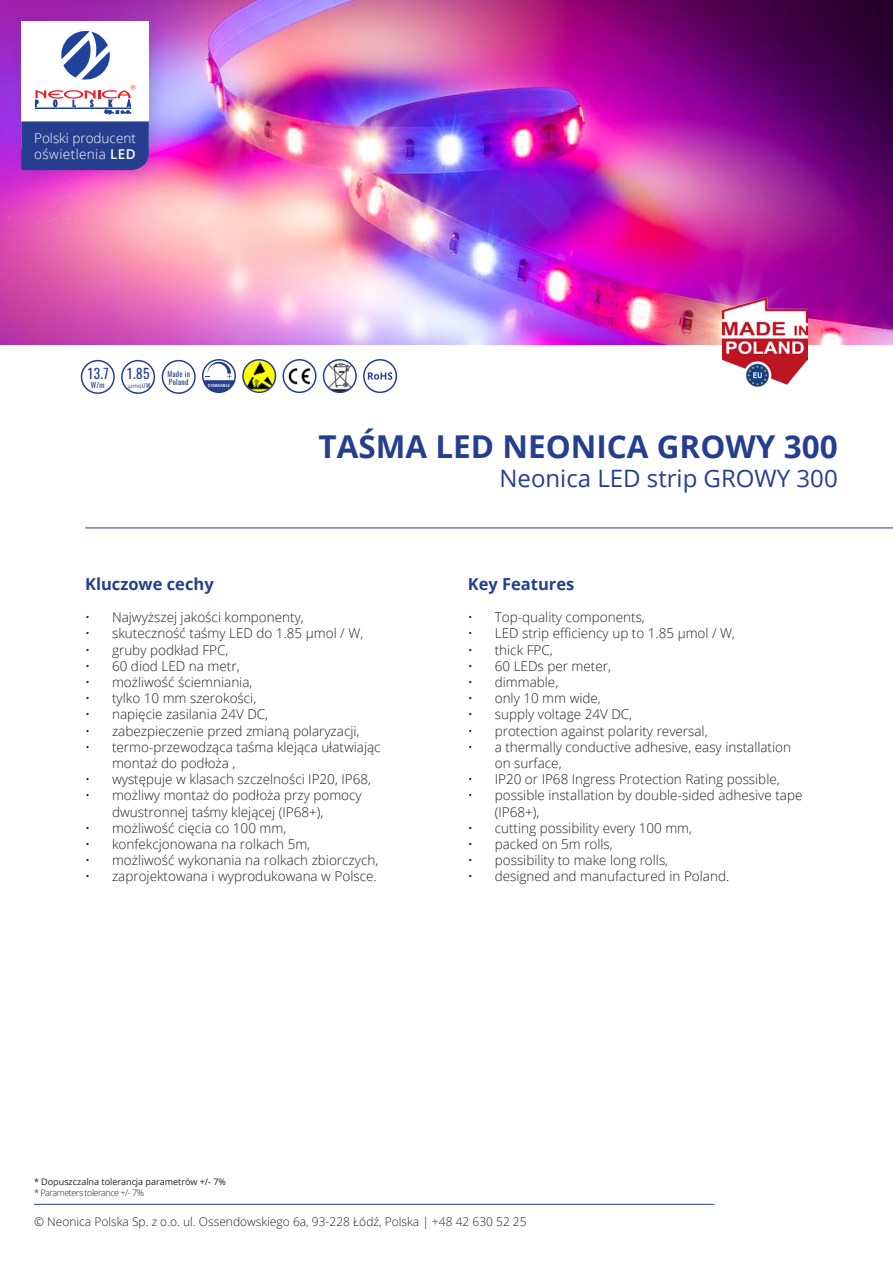
<style>
.page{position:relative;width:893px;height:1263px;background:#fff}
.page>*{position:absolute;margin:0;border:0;box-sizing:border-box;transform-origin:0 0}
.t1{font:700 31.5px "Open Sans";color:#253f8e}
.t2{font:24px "Open Sans";color:#253f8e}
.t3{font:700 16.5px "Open Sans";color:#253f8e}
.t4{font:300 13.5px/16.2px "Open Sans";color:#231f20}
.t5{font:300 13.5px/16.2px "Open Sans";color:#fff}
.t6{font:13.5px "Oswald";color:#253f8e}
.t7{font:300 12px "Open Sans";color:#231f20}
.t8{font:9px "Open Sans";color:#231f20}
.t9{font:300 9px "Open Sans";letter-spacing:-.05em;color:#231f20}
.t10{font:7.5px/7.5px "Oswald";letter-spacing:.03em;color:#253f8e}
.t11{font:6px "Open Sans";color:#253f8e}
.t12{font:600 4.2px "Open Sans";color:#fff}
.s1{font-weight:600}
.s2{font-family:"Oswald"}
</style>
<div class="page">
<hr style="left:34px;top:1204px;width:680px;height:1px;background:#253f8e">
<svg style="left:203px;top:360px;width:32px;height:32px"></svg>
<div style="left:202px;top:359px;width:34px;height:34px;border:2px solid #253f8e;border-radius:50%"></div>
<img style="left:0;top:0;width:893px;height:344px">
<div style="left:10px;top:10px;width:156px;height:177px;background:#231f20;opacity:.15"></div>
<div style="left:21px;top:21px;width:128px;height:128px;background:#fff"></div>
<svg style="left:35px;top:31px;width:101px;height:83px"></svg>
<div style="left:21px;top:121px;width:128px;height:49px;background:#253f8e"></div>
<hr style="left:85px;top:528px;width:808px;height:1px;background:#253f8e">
<img style="left:324px;top:360px;width:32px;height:32px;border-radius:16px">
<div style="left:323px;top:359px;width:34px;height:34px;border:2px solid #253f8e;border-radius:50%"></div>
<img style="left:286px;top:367px;width:28px;height:20px">
<div style="left:282px;top:359px;width:35px;height:34px;border:2px solid #253f8e;border-radius:50%"></div>
<img style="left:243px;top:360px;width:32px;height:32px">
<div style="left:242px;top:359px;width:34px;height:34px;border:2px solid #253f8e;border-radius:50%"></div>
<div style="left:162px;top:360px;width:34px;height:34px;border:2px solid #253f8e;border-radius:50%"></div>
<div style="left:121px;top:360px;width:34px;height:34px;border:2px solid #253f8e;border-radius:50%"></div>
<div style="left:81px;top:360px;width:34px;height:34px;border:2px solid #253f8e;border-radius:50%"></div>
<div style="left:363px;top:359px;width:34px;height:34px;border:2px solid #253f8e;border-radius:50%"></div>
<svg style="left:368px;top:372px;width:24px;height:8px"></svg>
<img style="left:723px;top:298px;width:85px;height:89px">
<p class="t5" style="left:34px;top:129px;width:103px">Polski producent oświetlenia <span class="s1">LED</span></p>
<p class="t6" style="left:87px;top:364px;width:23px">13.7</p>
<p class="t10" style="left:91px;top:382px;width:15px">W/m</p>
<p class="t6" style="left:127px;top:364px;width:24px">1.85</p>
<p class="t11" style="left:128px;top:382px;width:23px">µmol<span class="s2">/W</span></p>
<p class="t10" style="left:167px;top:370px;width:24px">Made in<br>Poland</p>
<p class="t12" style="left:208px;top:383px;width:24px">DIMMABLE</p>
<h1 class="t1" style="left:319px;top:425px;width:521px">TAŚMA LED NEONICA GROWY 300</h1>
<h2 class="t2" style="left:499px;top:462px;width:340px">Neonica LED strip GROWY 300</h2>
<p class="t3" style="left:85px;top:572px;width:130px">Kluczowe cechy</p>
<p class="t4" style="left:85px;top:609px;width:220px">• Najwyższej jakości komponenty,</p>
<p class="t4" style="left:85px;top:625px;width:280px">• skuteczność taśmy LED do 1.85 µmol / W,</p>
<p class="t4" style="left:85px;top:641px;width:145px">• gruby podkład FPC,</p>
<p class="t4" style="left:85px;top:657px;width:156px">• 60 diod LED na metr,</p>
<p class="t4" style="left:85px;top:674px;width:169px">• możliwość ściemniania,</p>
<p class="t4" style="left:85px;top:690px;width:173px">• tylko 10 mm szerokości,</p>
<p class="t4" style="left:85px;top:706px;width:185px">• napięcie zasilania 24V DC,</p>
<p class="t4" style="left:85px;top:722px;width:276px">• zabezpieczenie przed zmianą polaryzacji,</p>
<p class="t4" style="left:112px;top:738px;width:270px;text-indent:-27px">• termo-przewodząca taśma klejąca ułatwiając montaż do podłoża ,</p>
<p class="t4" style="left:85px;top:771px;width:287px">• występuje w klasach szczelności IP20, IP68,</p>
<p class="t4" style="left:112px;top:787px;width:251px;text-indent:-27px">• możliwy montaż do podłoża przy pomocy dwustronnej taśmy klejącej (IP68+),</p>
<p class="t4" style="left:85px;top:819px;width:203px">• możliwość cięcia co 100 mm,</p>
<p class="t4" style="left:85px;top:836px;width:227px">• konfekcjonowana na rolkach 5m,</p>
<p class="t4" style="left:85px;top:852px;width:295px">• możliwość wykonania na rolkach zbiorczych,</p>
<p class="t4" style="left:85px;top:868px;width:293px">• zaprojektowana i wyprodukowana w Polsce.</p>
<p class="t3" style="left:468px;top:572px;width:108px">Key Features</p>
<p class="t4" style="left:468px;top:609px;width:179px">• Top-quality components,</p>
<p class="t4" style="left:468px;top:625px;width:269px">• LED strip efficiency up to 1.85 µmol / W,</p>
<p class="t4" style="left:468px;top:641px;width:86px">• thick FPC,</p>
<p class="t4" style="left:468px;top:657px;width:145px">• 60 LEDs per meter,</p>
<p class="t4" style="left:468px;top:674px;width:92px">• dimmable,</p>
<p class="t4" style="left:468px;top:690px;width:135px">• only 10 mm wide,</p>
<p class="t4" style="left:468px;top:706px;width:166px">• supply voltage 24V DC,</p>
<p class="t4" style="left:468px;top:722px;width:241px">• protection against polarity reversal,</p>
<p class="t4" style="left:495px;top:738px;width:298px;text-indent:-27px">• a thermally conductive adhesive, easy installation on surface,</p>
<p class="t4" style="left:468px;top:771px;width:313px">• IP20 or IP68 Ingress Protection Rating possible,</p>
<p class="t4" style="left:495px;top:787px;width:309px;text-indent:-27px">• possible installation by double-sided adhesive tape (IP68+),</p>
<p class="t4" style="left:468px;top:819px;width:226px">• cutting possibility every 100 mm,</p>
<p class="t4" style="left:468px;top:836px;width:147px">• packed on 5m rolls,</p>
<p class="t4" style="left:468px;top:852px;width:202px">• possibility to make long rolls,</p>
<p class="t4" style="left:468px;top:868px;width:263px">• designed and manufactured in Poland.</p>
<p class="t8" style="left:34px;top:1176px;width:194px">* Dopuszczalna tolerancja parametrów +/- 7%</p>
<p class="t9" style="left:34px;top:1187px;width:112px">* Parameters tolerance +/- 7%</p>
<p class="t7" style="left:34px;top:1213px;width:494px">© Neonica Polska Sp. z o.o. ul. Ossendowskiego 6a, 93-228 Łódź, Polska | +48 42 630 52 25</p>
</div>
